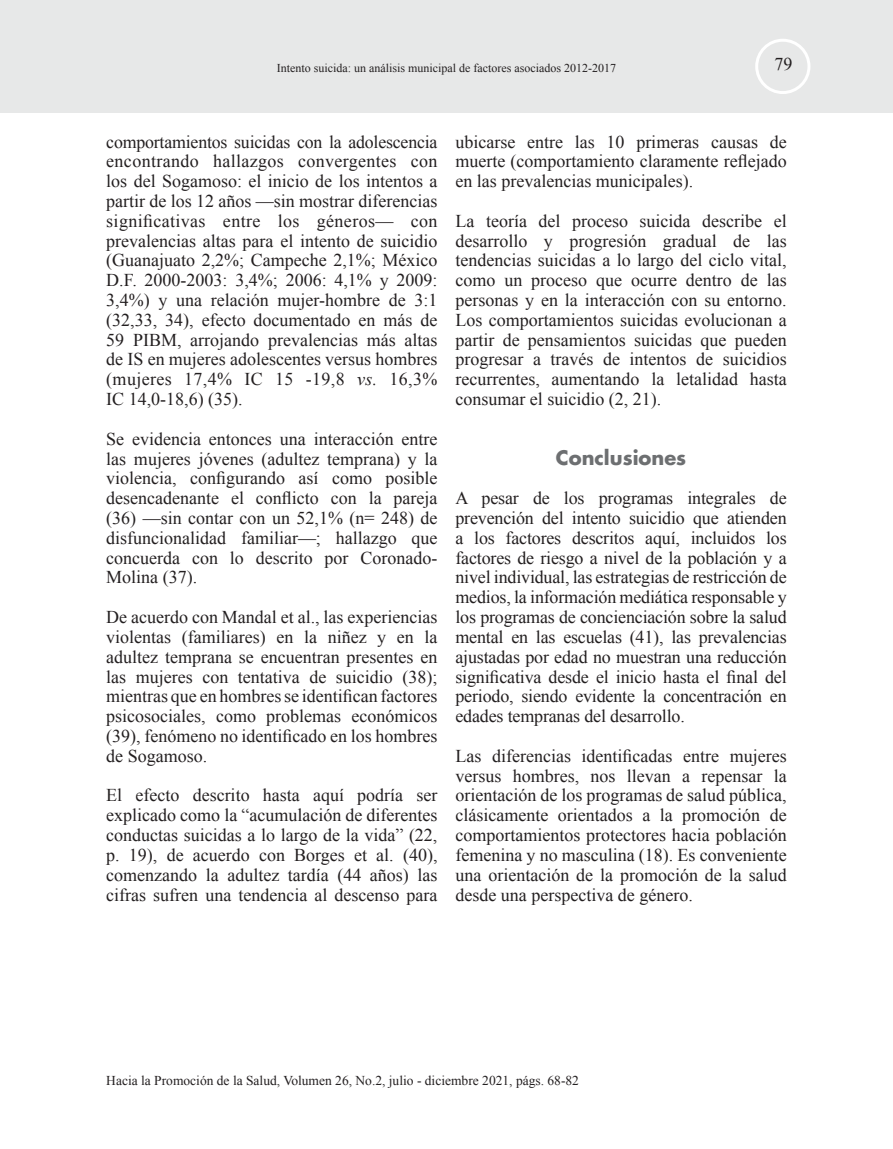
<style>
.page{position:relative;width:893px;height:1149px;background:#fff}
.page>*{position:absolute;margin:0;border:0;box-sizing:border-box;transform-origin:0 0}
.t1{font:700 19.5px "Futura LT";color:#6d6f71}
.t2{font:18px/19.8px "Times New Roman";color:#231f20;text-align:justify}
.t3{font:13.5px "Times New Roman";color:#231f20}
.t4{font:12px "Times New Roman";color:#231f20}
.s1{font-style:italic}
</style>
<div class="page">
<div style="left:0;top:0;width:893px;height:113px;background:#e7e8e8"></div>
<div style="left:755px;top:39px;width:55px;height:55px;border:3px solid #fff;border-radius:50%"></div>
<p class="t4" style="left:277px;top:60px;width:341px">Intento suicida: un análisis municipal de factores asociados 2012-2017</p>
<p class="t2" style="left:774px;top:54px;width:19px">79</p>
<p class="t2" style="left:106px;top:131px;width:333px">comportamientos suicidas con la adolescencia encontrando hallazgos convergentes con los del Sogamoso: el inicio de los intentos a partir de los 12 años —sin mostrar diferencias significativas entre los géneros— con prevalencias altas para el intento de suicidio (Guanajuato 2,2%; Campeche 2,1%; México D.F. 2000-2003: 3,4%; 2006: 4,1% y 2009:<br>3,4%) y una relación mujer-hombre de 3:1 (32,33, 34), efecto documentado en más de 59 PIBM, arrojando prevalencias más altas de IS en mujeres adolescentes versus hombres (mujeres 17,4% IC 15 -19,8 <span class="s1">vs.</span> 16,3% IC 14,0-18,6) (35).</p>
<p class="t2" style="left:106px;top:428px;width:333px">Se evidencia entonces una interacción entre las mujeres jóvenes (adultez temprana) y la violencia, configurando así como posible desencadenante el conflicto con la pareja (36) —sin contar con un 52,1% (n= 248) de disfuncionalidad familiar—; hallazgo que concuerda con lo descrito por Coronado-Molina (37).</p>
<p class="t2" style="left:106px;top:606px;width:333px">De acuerdo con Mandal et al., las experiencias violentas (familiares) en la niñez y en la adultez temprana se encuentran presentes en las mujeres con tentativa de suicidio (38); mientras que en hombres se identifican factores psicosociales, como problemas económicos (39), fenómeno no identificado en los hombres de Sogamoso.</p>
<p class="t2" style="left:106px;top:785px;width:333px">El efecto descrito hasta aquí podría ser explicado como la “acumulación de diferentes conductas suicidas a lo largo de la vida” (22, p. 19), de acuerdo con Borges et al. (40), comenzando la adultez tardía (44 años) las cifras sufren una tendencia al descenso para</p>
<p class="t2" style="left:455px;top:131px;width:333px">ubicarse entre las 10 primeras causas de muerte (comportamiento claramente reflejado en las prevalencias municipales).</p>
<p class="t2" style="left:455px;top:210px;width:333px">La teoría del proceso suicida describe el desarrollo y progresión gradual de las tendencias suicidas a lo largo del ciclo vital, como un proceso que ocurre dentro de las personas y en la interacción con su entorno.<br>Los comportamientos suicidas evolucionan a partir de pensamientos suicidas que pueden progresar a través de intentos de suicidios recurrentes, aumentando la letalidad hasta consumar el suicidio (2, 21).</p>
<p class="t1" style="left:556px;top:444px;width:132px">Conclusiones</p>
<p class="t2" style="left:455px;top:488px;width:333px">A pesar de los programas integrales de prevención del intento suicidio que atienden a los factores descritos aquí, incluidos los factores de riesgo a nivel de la población y a nivel individual, las estrategias de restricción de medios, la información mediática responsable y los programas de concienciación sobre la salud mental en las escuelas (41), las prevalencias ajustadas por edad no muestran una reducción significativa desde el inicio hasta el final del periodo, siendo evidente la concentración en edades tempranas del desarrollo.</p>
<p class="t2" style="left:455px;top:745px;width:333px">Las diferencias identificadas entre mujeres versus hombres, nos llevan a repensar la orientación de los programas de salud pública, clásicamente orientados a la promoción de comportamientos protectores hacia población femenina y no masculina (18). Es conveniente una orientación de la promoción de la salud desde una perspectiva de género.</p>
<p class="t3" style="left:106px;top:1071px;width:474px">Hacia la Promoción de la Salud, Volumen 26, No.2, julio - diciembre 2021, págs. 68-82</p>
</div>
